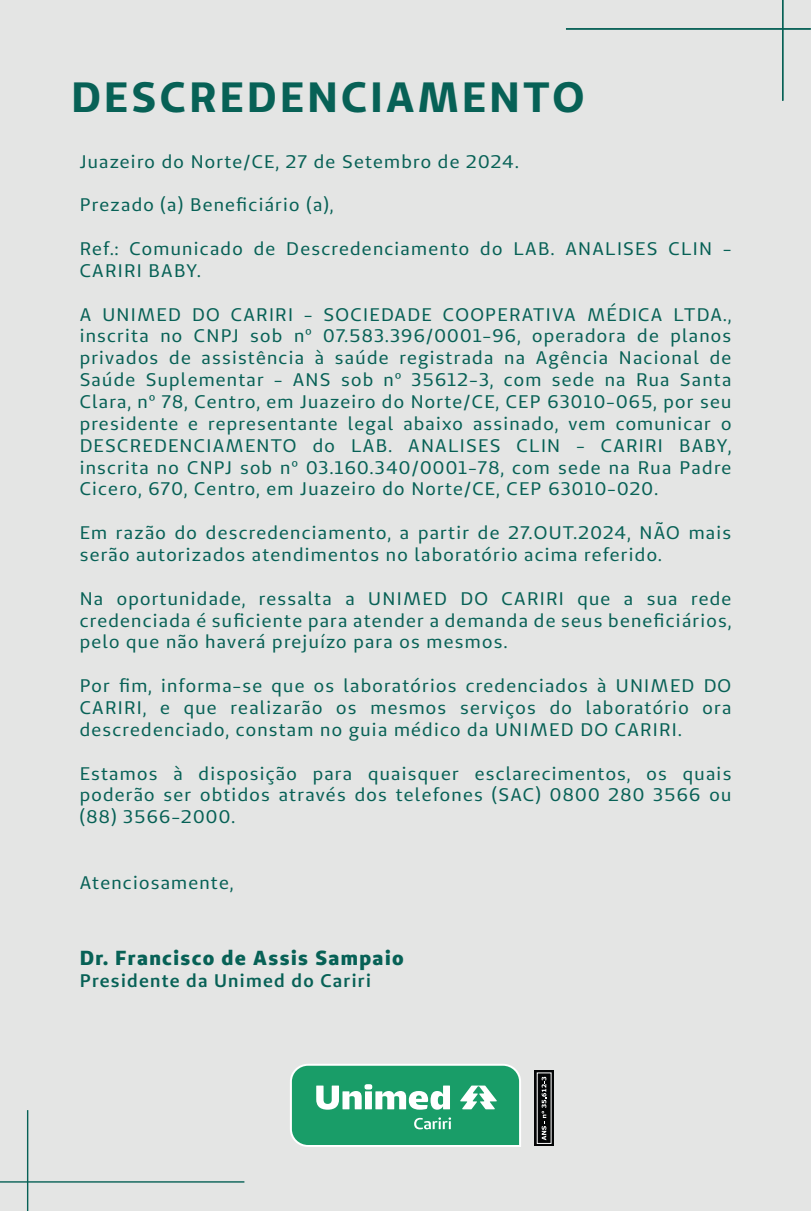
<style>
.page{position:relative;width:811px;height:1211px;background:#fff}
.page>*{position:absolute;margin:0;border:0;box-sizing:border-box;transform-origin:0 0}
.t1{font:700 42.24px "Unimed Sans";letter-spacing:.07em;color:#076156}
.t2{font:800 20.3px "Unimed Sans";letter-spacing:.07em;color:#076156}
.t3{font:18.2px/21.8px "Unimed Sans";letter-spacing:.07em;color:#076156;text-align:justify}
.t4{font:600 18.2px "Unimed Sans";letter-spacing:.07em;color:#076156}
</style>
<div class="page">
<div style="left:0;top:0;width:811px;height:1210px;background:#e4e5e4"></div>
<svg style="left:534px;top:1070px;width:20px;height:75px"></svg>
<svg style="left:541px;top:1076px;width:5px;height:63px"></svg>
<hr style="left:0;top:1180px;width:244px;height:2px;background:#076156">
<hr style="left:27px;top:1109px;width:1px;height:101px;background:#076156">
<hr style="left:566px;top:28px;width:244px;height:2px;background:#076156">
<hr style="left:782px;top:0;width:1px;height:101px;background:#076156">
<svg style="left:290px;top:1064px;width:231px;height:82px;background:#43af83"></svg>
<h1 class="t1" style="left:71px;top:69px;width:515px">DESCREDENCIAMENTO</h1>
<p class="t3" style="left:80px;top:150px;width:440px">Juazeiro do Norte/CE, 27 de Setembro de 2024.</p>
<p class="t3" style="left:80px;top:194px;width:255px">Prezado (a) Beneficiário (a),</p>
<p class="t3" style="left:80px;top:237px;width:653px">Ref.: Comunicado de Descredenciamento do LAB. ANALISES CLIN -<br>CARIRI BABY.</p>
<p class="t3" style="left:80px;top:303px;width:653px">A UNIMED DO CARIRI - SOCIEDADE COOPERATIVA MÉDICA LTDA., inscrita no CNPJ sob nº 07.583.396/0001-96, operadora de planos privados de assistência à saúde registrada na Agência Nacional de Saúde Suplementar - ANS sob nº 35612-3, com sede na Rua Santa Clara, nº 78, Centro, em Juazeiro do Norte/CE, CEP 63010-065, por seu presidente e representante legal abaixo assinado, vem comunicar o DESCREDENCIAMENTO do LAB. ANALISES CLIN - CARIRI BABY, inscrita no CNPJ sob nº 03.160.340/0001-78, com sede na Rua Padre Cicero, 670, Centro, em Juazeiro do Norte/CE, CEP 63010-020.</p>
<p class="t3" style="left:80px;top:521px;width:653px">Em razão do descredenciamento, a partir de 27.OUT.2024, NÃO mais serão autorizados atendimentos no laboratório acima referido.</p>
<p class="t3" style="left:80px;top:587px;width:653px">Na oportunidade, ressalta a UNIMED DO CARIRI que a sua rede credenciada é suficiente para atender a demanda de seus beneficiários, pelo que não haverá prejuízo para os mesmos.</p>
<p class="t3" style="left:80px;top:674px;width:653px">Por fim, informa-se que os laboratórios credenciados à UNIMED DO CARIRI, e que realizarão os mesmos serviços do laboratório ora descredenciado, constam no guia médico da UNIMED DO CARIRI.</p>
<p class="t3" style="left:80px;top:761px;width:653px">Estamos à disposição para quaisquer esclarecimentos, os quais poderão ser obtidos através dos telefones (SAC) 0800 280 3566 ou (88) 3566-2000.</p>
<p class="t3" style="left:80px;top:871px;width:155px">Atenciosamente,</p>
<p class="t2" style="left:80px;top:944px;width:325px">Dr. Francisco de Assis Sampaio</p>
<p class="t4" style="left:80px;top:968px;width:293px">Presidente da Unimed do Cariri</p>
</div>
